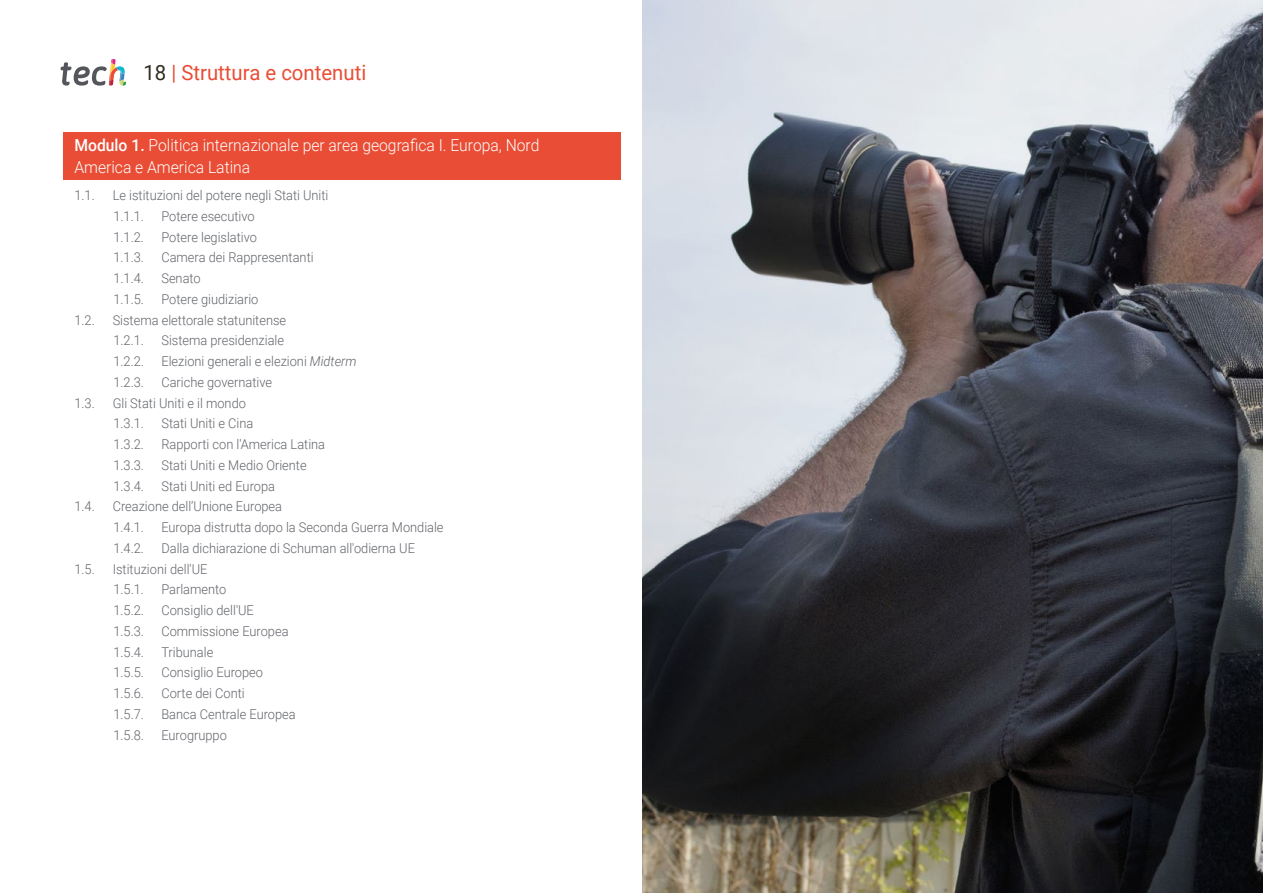
<style>
.page{position:relative;width:1263px;height:893px;background:#fff}
.page>*{position:absolute;margin:0;border:0;box-sizing:border-box;transform-origin:0 0}
.t1{font:21px "Roboto";color:#e94d35}
.t2{font:300 16.5px/22.5px "Roboto";color:#fff;scale:.95 1}
.t3{font:300 13.5px/20.7px "Roboto";color:#61646a;scale:.95 1}
.s1{color:#312e20}
.s2{font-weight:500}
.s3{font-style:italic}
</style>
<div class="page">
<img style="left:642px;top:0;width:621px;height:893px">
<svg style="left:61px;top:59px;width:65px;height:27px"></svg>
<div style="left:63px;top:132px;width:558px;height:47px;background:#e94d35"></div>
<h1 class="t1" style="left:144px;top:57px;width:224px"><span class="s1">18</span> | Struttura e contenuti</h1>
<p class="t2" style="left:74px;top:133px;width:491px"><span class="s2">Modulo 1.</span> Politica internazionale per area geografica I. Europa, Nord<br>America e America Latina</p>
<p class="t3" style="left:74px;top:184px;width:23px">1.1.</p>
<p class="t3" style="left:113px;top:184px;width:229px">Le istituzioni del potere negli Stati Uniti<br>1.1.1.</p>
<p class="t3" style="left:161px;top:205px;width:100px">Potere esecutivo</p>
<p class="t3" style="left:113px;top:226px;width:34px">1.1.2.</p>
<p class="t3" style="left:161px;top:226px;width:102px">Potere legislativo</p>
<p class="t3" style="left:113px;top:247px;width:34px">1.1.3.</p>
<p class="t3" style="left:161px;top:247px;width:162px">Camera dei Rappresentanti</p>
<p class="t3" style="left:113px;top:267px;width:34px">1.1.4.</p>
<p class="t3" style="left:161px;top:267px;width:43px">Senato</p>
<p class="t3" style="left:113px;top:288px;width:34px">1.1.5.</p>
<p class="t3" style="left:161px;top:288px;width:104px">Potere giudiziario</p>
<p class="t3" style="left:74px;top:309px;width:23px">1.2.</p>
<p class="t3" style="left:113px;top:309px;width:184px">Sistema elettorale statunitense<br>1.2.1.</p>
<p class="t3" style="left:161px;top:330px;width:131px">Sistema presidenziale</p>
<p class="t3" style="left:113px;top:350px;width:34px">1.2.2.</p>
<p class="t3" style="left:161px;top:350px;width:207px">Elezioni generali e elezioni <span class="s3">Midterm</span></p>
<p class="t3" style="left:113px;top:371px;width:34px">1.2.3.</p>
<p class="t3" style="left:161px;top:371px;width:118px">Cariche governative</p>
<p class="t3" style="left:74px;top:392px;width:23px">1.3.</p>
<p class="t3" style="left:113px;top:392px;width:142px">Gli Stati Uniti e il mondo<br>1.3.1.</p>
<p class="t3" style="left:161px;top:413px;width:98px">Stati Uniti e Cina</p>
<p class="t3" style="left:113px;top:433px;width:34px">1.3.2.</p>
<p class="t3" style="left:161px;top:433px;width:174px">Rapporti con l'America Latina</p>
<p class="t3" style="left:113px;top:454px;width:34px">1.3.3.</p>
<p class="t3" style="left:161px;top:454px;width:154px">Stati Uniti e Medio Oriente</p>
<p class="t3" style="left:113px;top:475px;width:34px">1.3.4.</p>
<p class="t3" style="left:161px;top:475px;width:121px">Stati Uniti ed Europa</p>
<p class="t3" style="left:74px;top:496px;width:23px">1.4.</p>
<p class="t3" style="left:113px;top:496px;width:180px">Creazione dell’Unione Europea<br>1.4.1.</p>
<p class="t3" style="left:161px;top:516px;width:298px">Europa distrutta dopo la Seconda Guerra Mondiale</p>
<p class="t3" style="left:113px;top:537px;width:34px">1.4.2.</p>
<p class="t3" style="left:161px;top:537px;width:268px">Dalla dichiarazione di Schuman all'odierna UE</p>
<p class="t3" style="left:74px;top:558px;width:23px">1.5.</p>
<p class="t3" style="left:113px;top:558px;width:101px">Istituzioni dell'UE<br>1.5.1.</p>
<p class="t3" style="left:161px;top:579px;width:70px">Parlamento</p>
<p class="t3" style="left:113px;top:599px;width:34px">1.5.2.</p>
<p class="t3" style="left:161px;top:599px;width:99px">Consiglio dell'UE</p>
<p class="t3" style="left:113px;top:620px;width:34px">1.5.3.</p>
<p class="t3" style="left:161px;top:620px;width:135px">Commissione Europea</p>
<p class="t3" style="left:113px;top:641px;width:34px">1.5.4.</p>
<p class="t3" style="left:161px;top:641px;width:56px">Tribunale</p>
<p class="t3" style="left:113px;top:662px;width:34px">1.5.5.</p>
<p class="t3" style="left:161px;top:662px;width:108px">Consiglio Europeo</p>
<p class="t3" style="left:113px;top:682px;width:34px">1.5.6.</p>
<p class="t3" style="left:161px;top:682px;width:89px">Corte dei Conti</p>
<p class="t3" style="left:113px;top:703px;width:34px">1.5.7.</p>
<p class="t3" style="left:161px;top:703px;width:143px">Banca Centrale Europea</p>
<p class="t3" style="left:113px;top:724px;width:34px">1.5.8.</p>
<p class="t3" style="left:161px;top:724px;width:70px">Eurogruppo</p>
</div>
